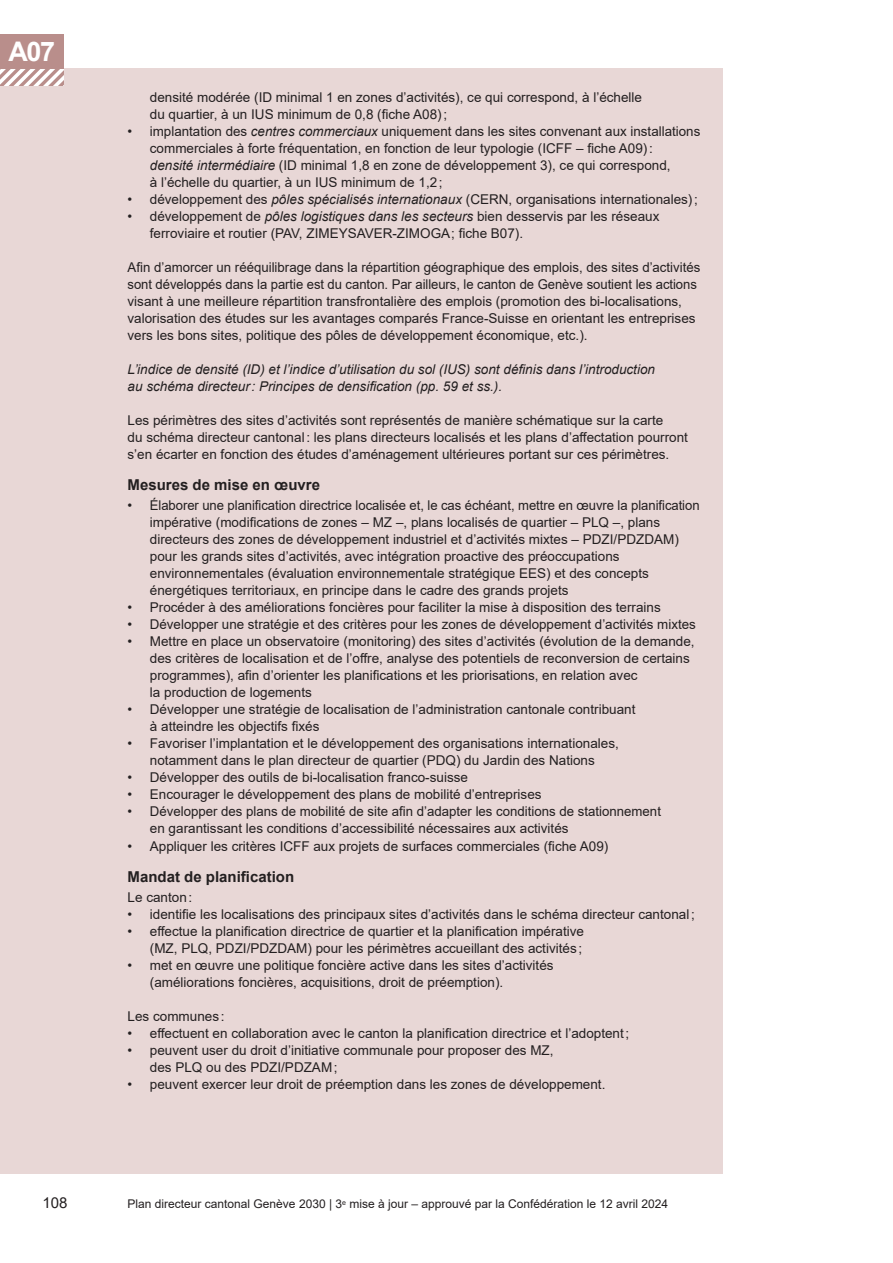
<style>
.page{position:relative;width:893px;height:1263px;background:#fff}
.page>*{position:absolute;margin:0;border:0;box-sizing:border-box;transform-origin:0 0}
.t1{font:700 27px "Arial";color:#fff}
.t2{font:700 15px "Arial";color:#231f20}
.t3{font:15px "Arial";color:#231f20}
.t4{font:13.5px/17px "Arial";color:#231f20}
.t5{font:italic 13.5px/17px "Arial";color:#231f20}
.t6{font:12px "Arial";color:#231f20}
.s1{font-style:italic}
</style>
<div class="page">
<div style="left:0;top:68px;width:723px;height:1106px;background:#e8d7d6"></div>
<svg style="left:0;top:68px;width:64px;height:17px"></svg>
<div style="left:0;top:34px;width:64px;height:34px;background:#b98e8b"></div>
<h1 class="t1" style="left:8px;top:32px;width:48px">A07</h1>
<p class="t4" style="left:150px;top:89px;width:494px">densité modérée (ID minimal 1 en zones d’activités), ce qui correspond, à l’échelle du quartier, à un IUS minimum de 0,8 (fiche A08);</p>
<p class="t4" style="left:150px;top:123px;width:552px;text-indent:-22px">• implantation des <span class="s1">centres commerciaux</span> uniquement dans les sites convenant aux installations commerciales à forte fréquentation, en fonction de leur typologie (ICFF – fiche A09):<br><span class="s1">densité intermédiaire</span> (ID minimal 1,8 en zone de développement 3), ce qui correspond,<br>à l’échelle du quartier, à un IUS minimum de 1,2;</p>
<p class="t4" style="left:128px;top:191px;width:572px">• développement des <span class="s1">pôles spécialisés internationaux</span> (CERN, organisations internationales);</p>
<p class="t4" style="left:150px;top:208px;width:511px;text-indent:-22px">• développement de <span class="s1">pôles logistiques dans les secteurs</span> bien desservis par les réseaux ferroviaire et routier (PAV, ZIMEYSAVER-ZIMOGA; fiche B07).</p>
<p class="t4" style="left:128px;top:259px;width:574px">Afin d’amorcer un rééquilibrage dans la répartition géographique des emplois, des sites d’activités sont développés dans la partie est du canton. Par ailleurs, le canton de Genève soutient les actions visant à une meilleure répartition transfrontalière des emplois (promotion des bi-localisations, valorisation des études sur les avantages comparés France-Suisse en orientant les entreprises vers les bons sites, politique des pôles de développement économique, etc.).</p>
<p class="t5" style="left:128px;top:361px;width:529px">L’indice de densité (ID) et l’indice d’utilisation du sol (IUS) sont définis dans l’introduction au schéma directeur: Principes de densification (pp. 59 et ss.).</p>
<p class="t4" style="left:128px;top:412px;width:562px">Les périmètres des sites d’activités sont représentés de manière schématique sur la carte<br>du schéma directeur cantonal: les plans directeurs localisés et les plans d’affectation pourront s’en écarter en fonction des études d’aménagement ultérieures portant sur ces périmètres.</p>
<p class="t2" style="left:128px;top:474px;width:194px">Mesures de mise en œuvre</p>
<p class="t4" style="left:150px;top:497px;width:551px;text-indent:-22px">• Élaborer une planification directrice localisée et, le cas échéant, mettre en œuvre la planification impérative (modifications de zones – MZ –, plans localisés de quartier – PLQ –, plans directeurs des zones de développement industriel et d’activités mixtes – PDZI/PDZDAM) pour les grands sites d’activités, avec intégration proactive des préoccupations environnementales (évaluation environnementale stratégique EES) et des concepts énergétiques territoriaux, en principe dans le cadre des grands projets</p>
<p class="t4" style="left:128px;top:599px;width:535px">• Procéder à des améliorations foncières pour faciliter la mise à disposition des terrains</p>
<p class="t4" style="left:128px;top:616px;width:570px">• Développer une stratégie et des critères pour les zones de développement d’activités mixtes</p>
<p class="t4" style="left:150px;top:633px;width:546px;text-indent:-22px">• Mettre en place un observatoire (monitoring) des sites d’activités (évolution de la demande, des critères de localisation et de l’offre, analyse des potentiels de reconversion de certains programmes), afin d’orienter les planifications et les priorisations, en relation avec<br>la production de logements</p>
<p class="t4" style="left:150px;top:701px;width:487px;text-indent:-22px">• Développer une stratégie de localisation de l’administration cantonale contribuant à atteindre les objectifs fixés</p>
<p class="t4" style="left:128px;top:735px;width:493px;text-align:center">• Favoriser l’implantation et le développement des organisations internationales, notamment dans le plan directeur de quartier (PDQ) du Jardin des Nations</p>
<p class="t4" style="left:128px;top:769px;width:342px">• Développer des outils de bi-localisation franco-suisse</p>
<p class="t4" style="left:128px;top:786px;width:416px">• Encourager le développement des plans de mobilité d’entreprises</p>
<p class="t4" style="left:150px;top:803px;width:513px;text-indent:-22px">• Développer des plans de mobilité de site afin d’adapter les conditions de stationnement en garantissant les conditions d’accessibilité nécessaires aux activités</p>
<p class="t4" style="left:128px;top:837px;width:482px">• Appliquer les critères ICFF aux projets de surfaces commerciales (fiche A09)</p>
<p class="t2" style="left:128px;top:866px;width:168px">Mandat de planification</p>
<p class="t4" style="left:128px;top:888px;width:66px">Le canton:</p>
<p class="t4" style="left:128px;top:905px;width:569px">• identifie les localisations des principaux sites d’activités dans le schéma directeur cantonal;</p>
<p class="t4" style="left:128px;top:922px;width:458px;text-align:right">• effectue la planification directrice de quartier et la planification impérative (MZ, PLQ, PDZI/PDZDAM) pour les périmètres accueillant des activités ;</p>
<p class="t4" style="left:150px;top:956px;width:405px;text-indent:-22px">• met en œuvre une politique foncière active dans les sites d’activités (améliorations foncières, acquisitions, droit de préemption).</p>
<p class="t4" style="left:128px;top:1007px;width:98px">Les communes :</p>
<p class="t4" style="left:128px;top:1024px;width:503px">• effectuent en collaboration avec le canton la planification directrice et l’adoptent;</p>
<p class="t4" style="left:150px;top:1041px;width:405px;text-indent:-22px">• peuvent user du droit d’initiative communale pour proposer des MZ, des PLQ ou des PDZI/PDZAM;</p>
<p class="t4" style="left:128px;top:1075px;width:479px">• peuvent exercer leur droit de préemption dans les zones de développement.</p>
<p class="t3" style="left:43px;top:1192px;width:27px">108</p>
<p class="t6" style="left:128px;top:1195px;width:542px">Plan directeur cantonal Genève 2030 | 3<sup>e</sup> mise à jour – approuvé par la Confédération le 12 avril 2024</p>
</div>
